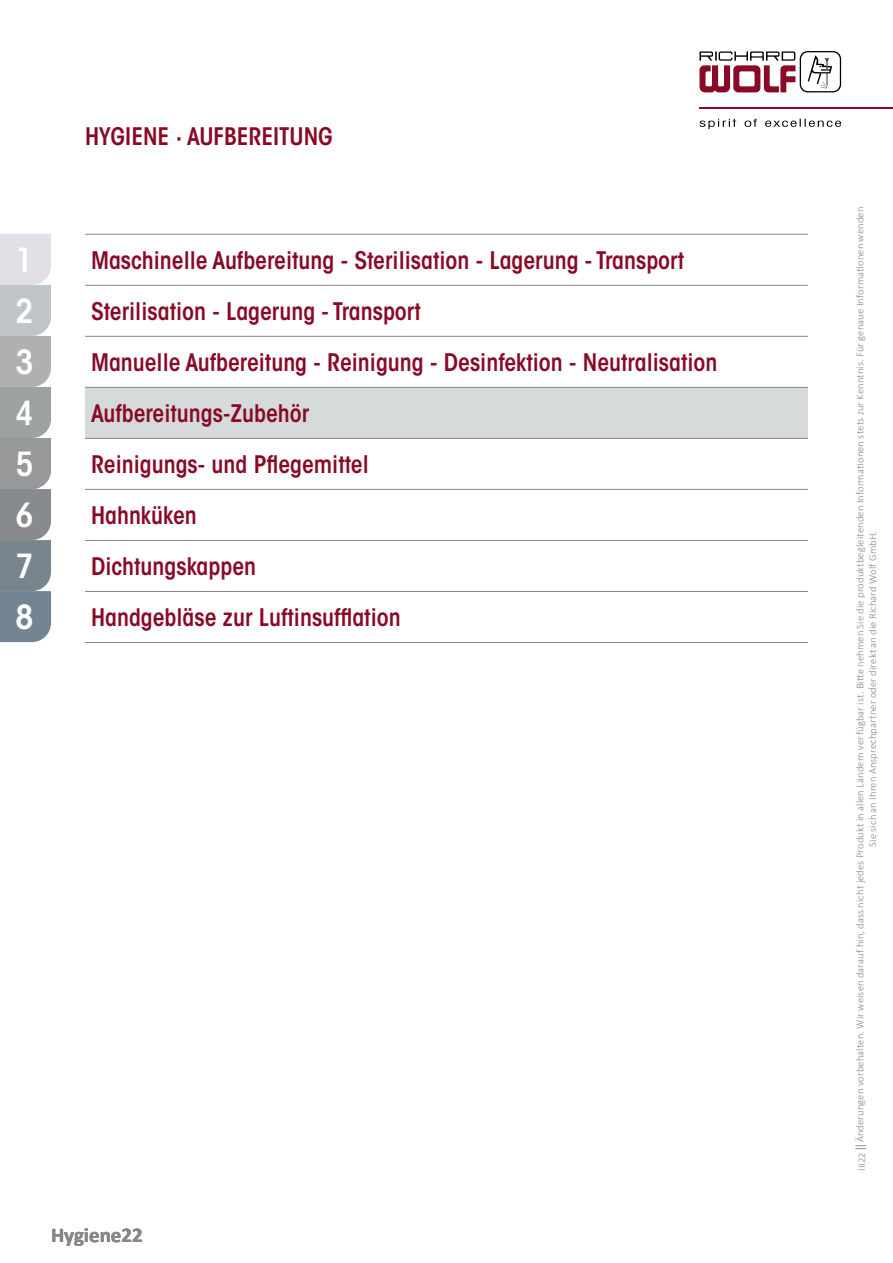
<style>
.page{position:relative;width:893px;height:1263px;background:#fff}
.page>*{position:absolute;margin:0;border:0;box-sizing:border-box;transform-origin:0 0}
.t1{font:600 condensed 33px/51px "ITC Avant Garde Std";color:#fff;text-align:justify}
.t2{font:600 condensed 24px/51px "ITC Avant Garde Std";color:#880a26}
.t3{font:700 21px "Calibri";color:#878787}
.t4{font:300 10.5px/12.6px "Calibri";letter-spacing:.015em;color:#878787;text-align:center}
.s1{font-family:"Adobe Garamond Pro";font-weight:700}
</style>
<div class="page">
<svg style="left:699px;top:119px;width:142px;height:10px"></svg>
<svg style="left:699px;top:51px;width:142px;height:41px"></svg>
<hr style="left:699px;top:107px;width:194px;height:2px;background:#880a26">
<svg style="left:0;top:234px;width:51px;height:408px;background:#a1a7ab"></svg>
<div style="left:85px;top:387px;width:723px;height:51px;background:#d7dadb"></div>
<hr style="left:85px;top:285px;width:723px;height:1px;background:#878787">
<hr style="left:85px;top:336px;width:723px;height:1px;background:#878787">
<hr style="left:85px;top:387px;width:723px;height:1px;background:#878787">
<hr style="left:85px;top:438px;width:723px;height:1px;background:#878787">
<hr style="left:85px;top:489px;width:723px;height:1px;background:#878787">
<hr style="left:85px;top:540px;width:723px;height:1px;background:#878787">
<hr style="left:85px;top:591px;width:723px;height:1px;background:#878787">
<hr style="left:85px;top:642px;width:723px;height:1px;background:#878787">
<hr style="left:85px;top:234px;width:723px;height:1px;background:#878787">
<p class="t2" style="left:85px;top:111px;width:249px">HYGIENE · AUFBEREITUNG</p>
<h1 class="t1" style="left:15px;top:234px;width:19px">1<br>2<br>3<br>4<br>5<br>6<br>7<br>8</h1>
<p class="t2" style="left:91px;top:234px;width:628px">Maschinelle Aufbereitung - Sterilisation - Lagerung - Transport Sterilisation - Lagerung - Transport<br>Manuelle Aufbereitung - Reinigung - Desinfektion - Neutralisation Aufbereitungs-Zubehör<br>Reinigungs- und Pflegemittel<br>Hahnküken<br>Dichtungskappen<br>Handgebläse zur Luftinsufflation</p>
<p class="t3" style="left:51px;top:1220px;width:93px">Hygiene22</p>
<p class="t4" style="left:854px;top:1171px;width:965px;rotate:-90deg">III22 <span class="s1">||</span> Änderungen vorbehalten. Wir weisen darauf hin, dass nicht jedes Produkt in allen Ländern verfügbar ist. Bitte nehmen Sie die produktbegleitenden Informationen stets zur Kenntnis. Für genaue Informationen wenden<br>Sie sich an Ihren Ansprechpartner oder direkt an die Richard Wolf GmbH.</p>
</div>
